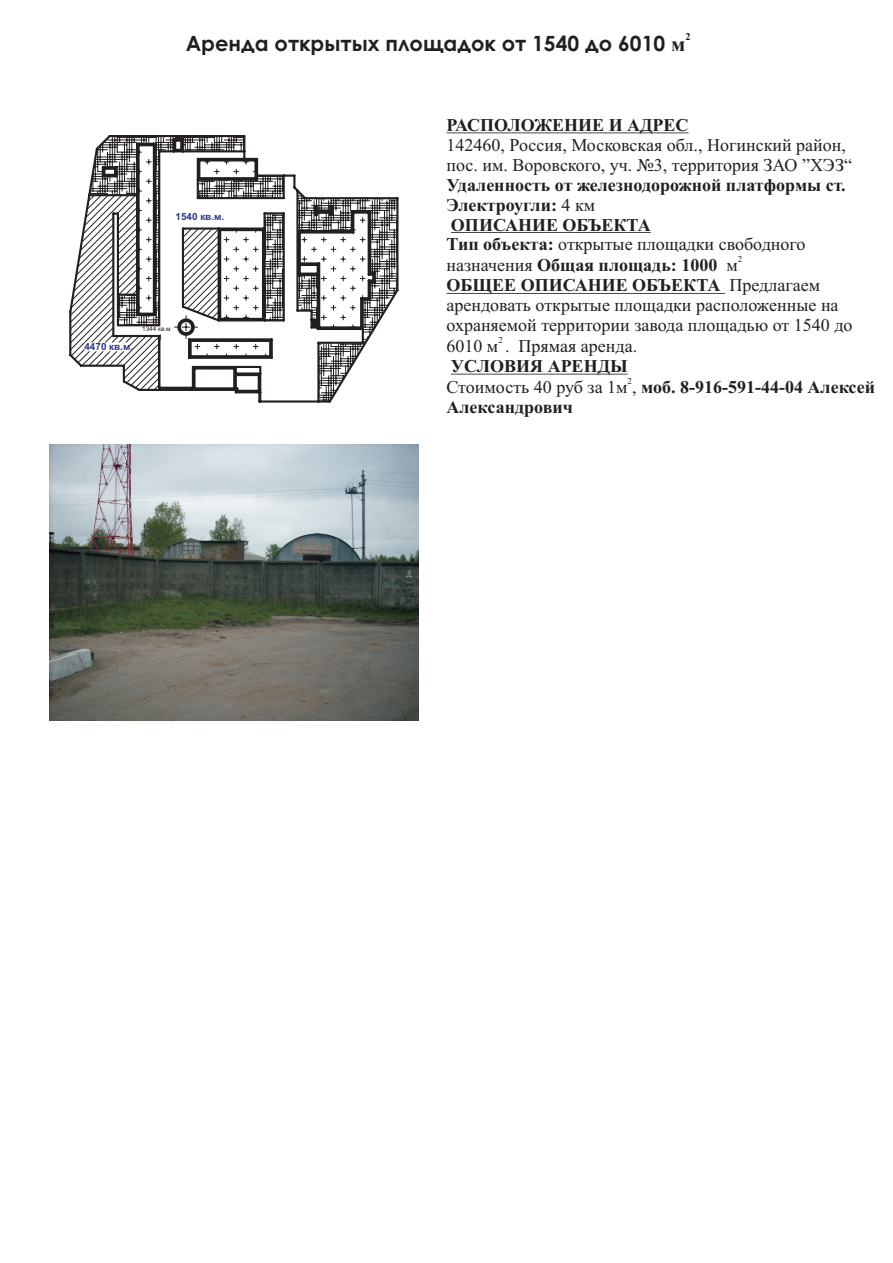
<style>
.page{position:relative;width:893px;height:1263px;background:#fff}
.page>*{position:absolute;margin:0;border:0;box-sizing:border-box;transform-origin:0 0}
.t1{font:700 21px "Century Gothic";color:#231f20}
.t2{font:18px/20px "Times New Roman";color:#231f20}
.t3{font:700 18px/20px "Times New Roman";color:#231f20}
.t4{font:700 10.5px "Times New Roman";color:#231f20}
.t5{font:700 9.9px "Arial";color:#2c3695}
.t6{font:9px "Times New Roman";color:#231f20}
.t7{font:6.45px "Arial";color:#231f20}
.s1{font-family:"Times New Roman"}
.s2{font-weight:400}
.s3{font-weight:700}
</style>
<div class="page">
<hr style="left:446px;top:132px;width:158px;height:1px;background:#231f20">
<hr style="left:451px;top:232px;width:200px;height:1px;background:#231f20">
<hr style="left:446px;top:293px;width:274px;height:1px;background:#231f20">
<hr style="left:451px;top:374px;width:177px;height:1px;background:#231f20">
<hr style="left:604px;top:132px;width:85px;height:1px;background:#231f20">
<img style="left:50px;top:444px;width:368px;height:277px">
<svg style="left:69px;top:135px;width:330px;height:268px"></svg>
<p class="t1" style="left:186px;top:35px;width:501px">Аренда открытых площадок от 1540 до 6010 <span class="s1">м</span></p>
<p class="t4" style="left:685px;top:33px;width:7px">2</p>
<p class="t5" style="left:176px;top:213px;width:50px">1540 кв.м.</p>
<p class="t5" style="left:84px;top:342px;width:50px">4470 кв.м.</p>
<p class="t7" style="left:142px;top:326px;width:30px">1344 кв.м</p>
<p class="t3" style="left:446px;top:117px;width:244px">РАСПОЛОЖЕНИЕ И АДРЕС</p>
<p class="t2" style="left:446px;top:137px;width:407px">142460, Россия, Московская обл., Ногинский район, пос. им. Воровского, уч. №3, территория ЗАО ”ХЭЗ“</p>
<p class="t3" style="left:446px;top:177px;width:401px">Удаленность от железнодорожной платформы ст.<br>Электроугли: <span class="s2">4 км<br></span>ОПИСАНИЕ ОБЪЕКТА<br>Тип объекта: <span class="s2">открытые площадки свободного</span></p>
<p class="t6" style="left:738px;top:256px;width:6px">2</p>
<p class="t2" style="left:446px;top:257px;width:408px">назначения <span class="s3">Общая площадь: 1000</span> м<br><span class="s3">ОБЩЕЕ ОПИСАНИЕ ОБЪЕКТА</span> Предлагаем арендовать открытые площадки расположенные на охраняемой территории завода площадью от 1540 до</p>
<p class="t6" style="left:498px;top:337px;width:6px">2</p>
<p class="t2" style="left:446px;top:338px;width:192px">6010 м . Прямая аренда.</p>
<p class="t3" style="left:451px;top:358px;width:178px">УСЛОВИЯ АРЕНДЫ</p>
<p class="t6" style="left:628px;top:378px;width:6px">2</p>
<p class="t3" style="left:446px;top:379px;width:430px"><span class="s2">Стоимость 40 руб за 1м ,</span> моб. 8-916-591-44-04 Алексей<br>Александрович</p>
</div>
